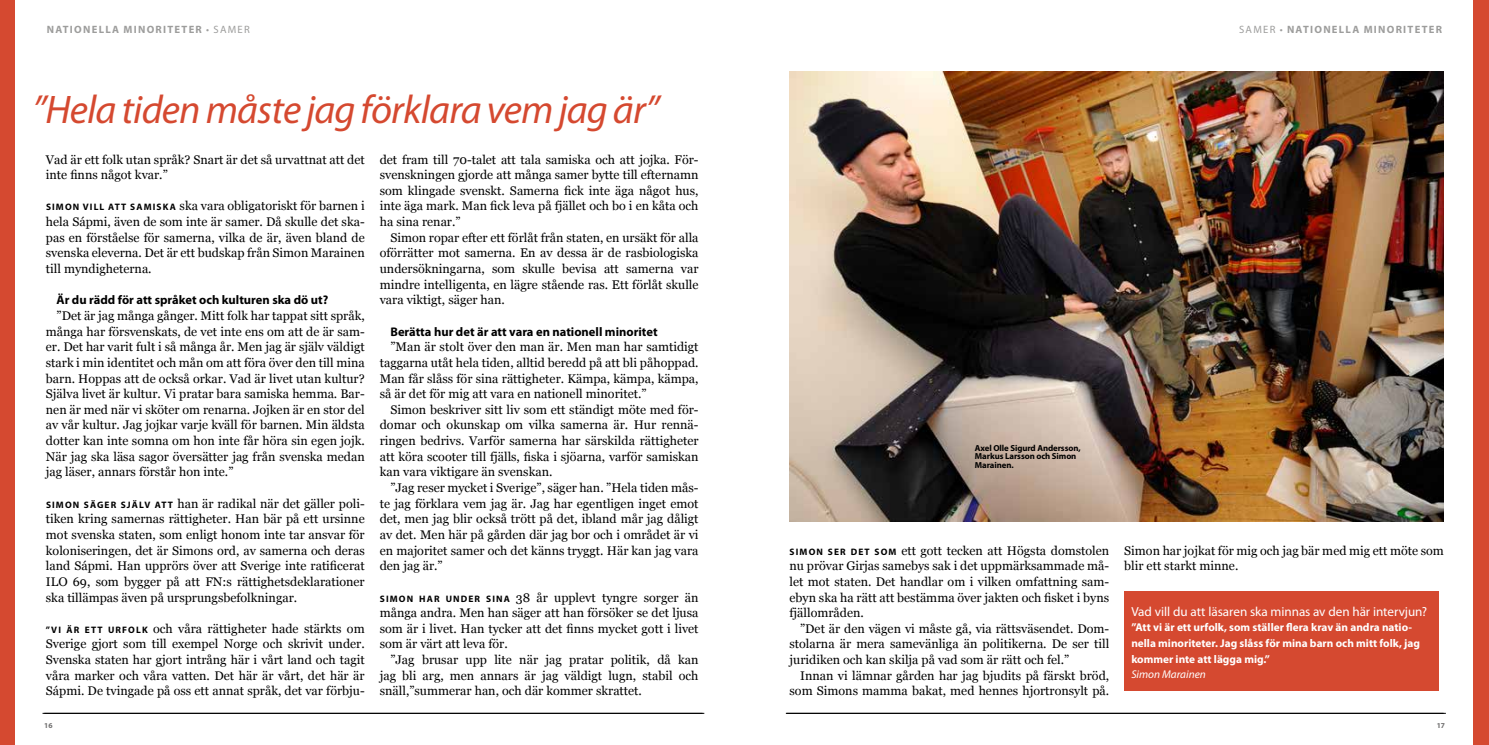
<style>
.page{position:relative;width:1489px;height:745px;background:#fff}
.page>*{position:absolute;margin:0;border:0;box-sizing:border-box;transform-origin:0 0}
.t1{font:italic 40px "Myriad Pro";letter-spacing:-.02em;color:#d54930}
.t2{font:13.12px "Myriad Pro";letter-spacing:-.005em;color:#fff}
.t3{font:12.5px/15.6px "Georgia";color:#000;text-align:justify}
.t4{font:700 12.5px "Myriad Pro";color:#000}
.t5{font:700 11.25px/15.6px "Myriad Pro";color:#fff}
.t6{font:italic 11.25px "Myriad Pro";color:#fff}
.t7{font:700 10.62px "Myriad Pro";letter-spacing:.12em;color:#9d9d9c}
.t8{font:700 8.75px/8.8px "Myriad Pro";letter-spacing:-.01em;color:#000}
.t9{font:700 7.5px "Myriad Pro";color:#706f6f}
.s1{font-weight:400}
.s2{font-family:"Myriad Pro";font-weight:700;font-size:9.38px}
</style>
<div class="page">
<hr style="left:785px;top:712px;width:660px;height:1px;background:#000">
<hr style="left:43px;top:712px;width:659px;height:1px;background:#000">
<hr style="left:44px;top:712px;width:660px;height:1px;background:#000">
<div style="left:1472px;top:0;width:16px;height:744px;background:#d54930"></div>
<img style="left:789px;top:71px;width:654px;height:450px">
<div style="left:0;top:0;width:14px;height:744px;background:#d54930"></div>
<div style="left:1124px;top:591px;width:314px;height:99px;background:#d54930"></div>
<p class="t7" style="left:47px;top:23px;width:204px">NATIONELLA MINORITETER <span class="s1">• SAMER</span></p>
<p class="t7" style="left:1238px;top:23px;width:204px"><span class="s1">SAMER •</span> NATIONELLA MINORITETER</p>
<h1 class="t1" style="left:33px;top:88px;width:628px">”Hela tiden måste jag förklara vem jag är”</h1>
<p class="t3" style="left:46px;top:151px;width:320px">Vad är ett folk utan språk? Snart är det så urvattnat att det inte finns något kvar.”</p>
<p class="t3" style="left:46px;top:198px;width:320px"><span class="s2">SIMON VILL AT T SAMISKA</span> ska vara obligatoriskt för barnen i hela Sápmi, även de som inte är samer. Då skulle det ska&shy;pas en förståelse för samerna, vilka de är, även bland de svenska eleverna. Det är ett budskap från Simon Marainen till myndigheterna.</p>
<p class="t4" style="left:57px;top:293px;width:273px">Är du rädd för att språket och kulturen ska dö ut?</p>
<p class="t3" style="left:46px;top:308px;width:320px;text-indent:11px">”Det är jag många gånger. Mitt folk har tappat sitt språk, många har försvenskats, de vet inte ens om att de är sam&shy;er. Det har varit fult i så många år. Men jag är själv väldigt stark i min identitet och mån om att föra över den till mina barn. Hoppas att de också orkar. Vad är livet utan kultur?<br>Själva livet är kultur. Vi pratar bara samiska hemma. Bar&shy;nen är med när vi sköter om renarna. Jojken är en stor del av vår kultur. Jag jojkar varje kväll för barnen. Min äldsta dotter kan inte somna om hon inte får höra sin egen jojk.<br>När jag ska läsa sagor översätter jag från svenska medan jag läser, annars förstår hon inte.”</p>
<p class="t3" style="left:46px;top:495px;width:320px"><span class="s2">SIMON SÄGER SJÄLV AT T</span> han är radikal när det gäller poli&shy;tiken kring samernas rättigheter. Han bär på ett ursinne mot svenska staten, som enligt honom inte tar ansvar för koloniseringen, det är Simons ord, av samerna och deras land Sápmi. Han upprörs över att Sverige inte ratificerat ILO 69, som bygger på att FN:s rättighetsdeklarationer ska tillämpas även på ursprungsbefolkningar.</p>
<p class="t3" style="left:46px;top:620px;width:320px"><span class="s2">”VI ÄR ETT URFOLK</span> och våra rättigheter hade stärkts om Sverige gjort som till exempel Norge och skrivit under.<br>Svenska staten har gjort intrång här i vårt land och tagit våra marker och våra vatten. Det här är vårt, det här är Sápmi. De tvingade på oss ett annat språk, det var förbju-</p>
<p class="t3" style="left:380px;top:151px;width:320px">det fram till 70-talet att tala samiska och att jojka. För&shy;svenskningen gjorde att många samer bytte till efternamn som klingade svenskt. Samerna fick inte äga något hus, inte äga mark. Man fick leva på fjället och bo i en kåta och ha sina renar.”</p>
<p class="t3" style="left:380px;top:230px;width:320px;text-indent:11px">Simon ropar efter ett förlåt från staten, en ursäkt för alla oförrätter mot samerna. En av dessa är de rasbiologiska undersökningarna, som skulle bevisa att samerna var mindre intelligenta, en lägre stående ras. Ett förlåt skulle vara viktigt, säger han.</p>
<p class="t4" style="left:390px;top:324px;width:269px">Berätta hur det är att vara en nationell minoritet</p>
<p class="t3" style="left:380px;top:339px;width:320px;text-indent:11px">”Man är stolt över den man är. Men man har samtidigt taggarna utåt hela tiden, alltid beredd på att bli påhoppad.<br>Man får slåss för sina rättigheter. Kämpa, kämpa, kämpa, så är det för mig att vara en nationell minoritet.”</p>
<p class="t3" style="left:380px;top:401px;width:320px;text-indent:11px">Simon beskriver sitt liv som ett ständigt möte med för&shy;domar och okunskap om vilka samerna är. Hur rennä&shy;ringen bedrivs. Varför samerna har särskilda rättigheter att köra scooter till fjälls, fiska i sjöarna, varför samiskan kan vara viktigare än svenskan.</p>
<p class="t3" style="left:380px;top:480px;width:320px;text-indent:11px">”Jag reser mycket i Sverige”, säger han. ”Hela tiden mås&shy;te jag förklara vem jag är. Jag har egentligen inget emot det, men jag blir också trött på det, ibland mår jag dåligt av det. Men här på gården där jag bor och i området är vi en majoritet samer och det känns tryggt. Här kan jag vara den jag är.”</p>
<p class="t3" style="left:380px;top:589px;width:320px"><span class="s2">SIMON HAR UNDER SINA</span> 38 år upplevt tyngre sorger än många andra. Men han säger att han försöker se det ljusa som är i livet. Han tycker att det finns mycket gott i livet som är värt att leva för.</p>
<p class="t3" style="left:380px;top:651px;width:320px;text-indent:11px">”Jag brusar upp lite när jag pratar politik, då kan jag bli arg, men annars är jag väldigt lugn, stabil och snäll,”summerar han, och där kommer skrattet.</p>
<p class="t8" style="left:974px;top:443px;width:107px">Axel Olle Sigurd Andersson,<br>Markus Larsson och Simon<br>Marainen.</p>
<p class="t3" style="left:789px;top:542px;width:321px"><span class="s2">SIMON SER DET SOM</span> ett gott tecken att Högsta domstolen nu prövar Girjas samebys sak i det uppmärksammade må&shy;let mot staten. Det handlar om i vilken omfattning sam&shy;ebyn ska ha rätt att bestämma över jakten och fisket i byns fjällområden.</p>
<p class="t3" style="left:789px;top:620px;width:321px;text-indent:11px">”Det är den vägen vi måste gå, via rättsväsendet. Dom&shy;stolarna är mera samevänliga än politikerna. De ser till juridiken och kan skilja på vad som är rätt och fel.”</p>
<p class="t3" style="left:789px;top:667px;width:321px;text-align:right">Innan vi lämnar gården har jag bjudits på färskt bröd, som Simons mamma bakat, med hennes hjortronsylt på.</p>
<p class="t3" style="left:1124px;top:542px;width:321px">Simon har jojkat för mig och jag bär med mig ett möte som blir ett starkt minne.</p>
<p class="t2" style="left:1131px;top:603px;width:297px">Vad vill du att läsaren ska minnas av den här intervjun?</p>
<p class="t5" style="left:1131px;top:619px;width:290px">”Att vi är ett urfolk, som ställer flera krav än andra natio&shy;nella minoriteter. Jag slåss för mina barn och mitt folk, jag kommer inte att lägga mig.”</p>
<p class="t6" style="left:1131px;top:668px;width:76px">Simon Marainen</p>
<p class="t9" style="left:44px;top:721px;width:10px">16</p>
<p class="t9" style="left:1436px;top:720px;width:10px">17</p>
</div>
